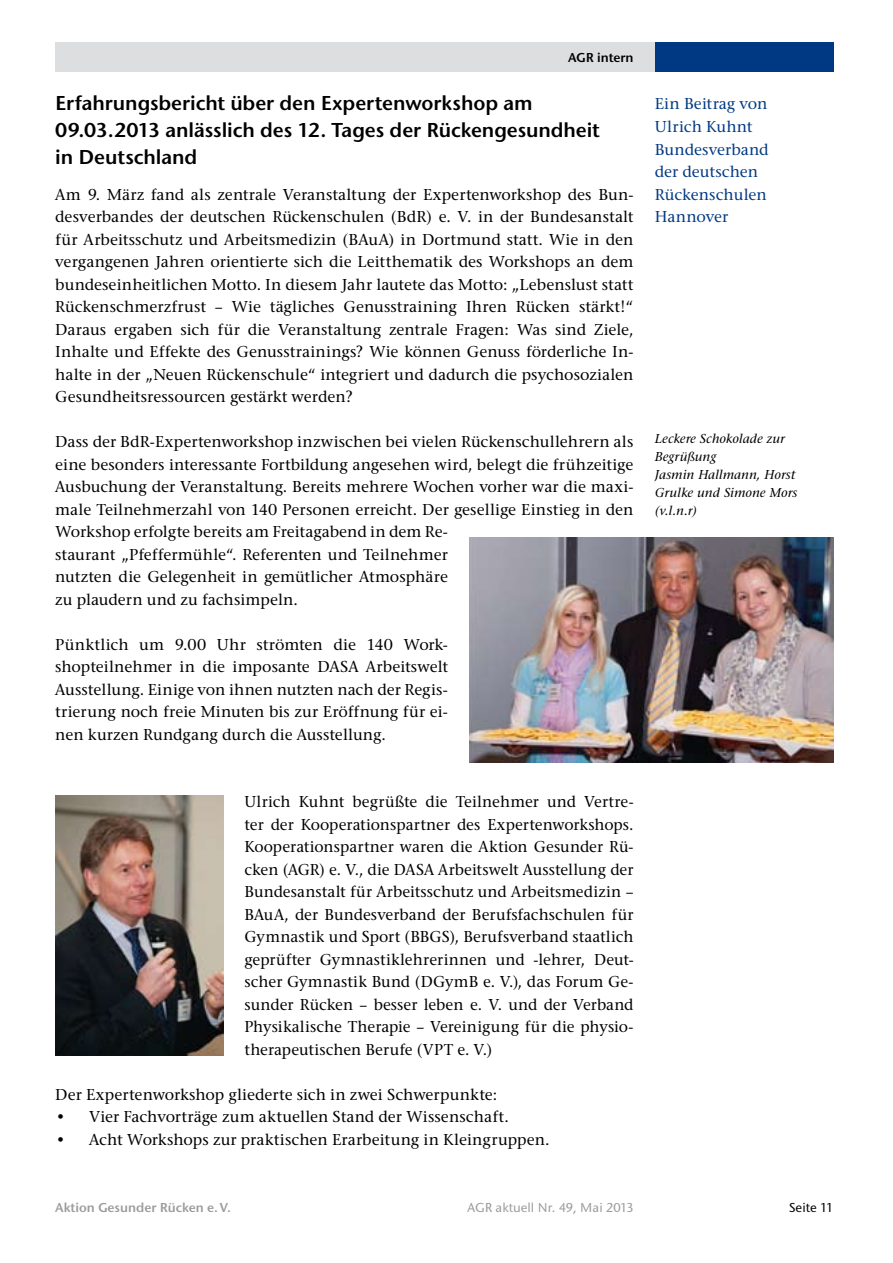
<style>
.page{position:relative;width:893px;height:1263px;background:#fff}
.page>*{position:absolute;margin:0;border:0;box-sizing:border-box;transform-origin:0 0}
.t1{font:21px/27px "Stone Sans Itc T Semi";letter-spacing:-.005em;color:#000}
.t2{font:500 16.5px/22.5px "Stone Serif Itc T";color:#000;text-align:justify}
.t3{font:500 16.5px/22.5px "Stone Serif Itc T";color:#003983}
.t4{font:italic 500 13.5px/18px "Stone Serif Itc T";color:#000}
.t5{font:13.5px "Stone Sans Itc T Semi";color:#9b9c9e}
.t6{font:500 13.5px "Stone Sans Itc T";color:#9b9c9e}
.t7{font:13.5px "Stone Sans Itc T Semi";color:#000}
.t8{font:500 13.5px "Stone Sans Itc T";color:#000}
</style>
<div class="page">
<div style="left:55px;top:42px;width:778px;height:30px;background:#dddedf"></div>
<div style="left:655px;top:42px;width:178px;height:30px;background:#003983"></div>
<img style="left:469px;top:537px;width:364px;height:225px">
<img style="left:55px;top:796px;width:168px;height:259px">
<p class="t7" style="left:568px;top:49px;width:67px">AGR intern</p>
<p class="t1" style="left:55px;top:89px;width:546px">Erfahrungsbericht über den Expertenworkshop am<br>09.03.2013 anlässlich des 12. Tages der Rückengesundheit in Deutschland</p>
<p class="t2" style="left:55px;top:183px;width:580px">Am 9. März fand als zentrale Veranstaltung der Expertenworkshop des Bun&shy;desverbandes der deutschen Rückenschulen (BdR) e. V. in der Bundesanstalt für Arbeitsschutz und Arbeitsmedizin (BAuA) in Dortmund statt. Wie in den vergangenen Jahren orientierte sich die Leitthematik des Workshops an dem bundeseinheitlichen Motto. In diesem Jahr lautete das Motto: „Lebenslust statt Rückenschmerzfrust – Wie tägliches Genusstraining Ihren Rücken stärkt!“ Daraus ergaben sich für die Veranstaltung zentrale Fragen: Was sind Ziele, Inhalte und Effekte des Genusstrainings? Wie können Genuss förderliche In&shy;halte in der „Neuen Rückenschule“ integriert und dadurch die psychosozialen Gesundheitsressourcen gestärkt werden?</p>
<p class="t2" style="left:55px;top:430px;width:580px;text-align:left">Dass der BdR-Expertenworkshop inzwischen bei vielen Rückenschullehrern als eine besonders interessante Fortbildung angesehen wird, belegt die frühzeitige Ausbuchung der Veranstaltung. Bereits mehrere Wochen vorher war die maxi&shy;male Teilnehmerzahl von 140 Personen erreicht. Der gesellige Einstieg in den Workshop erfolgte bereits am Freitagabend in dem Re-<br>staurant „Pfeffermühle“. Referenten und Teilnehmer<br>nutzten die Gelegenheit in gemütlicher Atmosphäre<br>zu plaudern und zu fachsimpeln.</p>
<p class="t2" style="left:55px;top:633px;width:394px">Pünktlich um 9.00 Uhr strömten die 140 Work&shy;shopteilnehmer in die imposante DASA Arbeitswelt Ausstellung. Einige von ihnen nutzten nach der Regis&shy;trierung noch freie Minuten bis zur Eröffnung für ei&shy;nen kurzen Rundgang durch die Ausstellung.</p>
<p class="t2" style="left:244px;top:790px;width:391px">Ulrich Kuhnt begrüßte die Teilnehmer und Vertre&shy;ter der Kooperationspartner des Expertenworkshops.<br>Kooperationspartner waren die Aktion Gesunder Rü&shy;cken (AGR) e. V., die DASA Arbeitswelt Ausstellung der Bundesanstalt für Arbeitsschutz und Arbeitsmedizin – BAuA, der Bundesverband der Berufsfachschulen für Gymnastik und Sport (BBGS), Berufsverband staatlich geprüfter Gymnastiklehrerinnen und -lehrer, Deut&shy;scher Gymnastik Bund (DGymB e. V.), das Forum Ge&shy;sunder Rücken – besser leben e. V. und der Verband Physikalische Therapie – Vereinigung für die physio&shy;therapeutischen Berufe (VPT e. V.)</p>
<p class="t2" style="left:55px;top:1083px;width:443px">Der Expertenworkshop gliederte sich in zwei Schwerpunkte:</p>
<p class="t2" style="left:55px;top:1105px;width:455px">• Vier Fachvorträge zum aktuellen Stand der Wissenschaft.</p>
<p class="t2" style="left:55px;top:1128px;width:496px">• Acht Workshops zur praktischen Erarbeitung in Kleingruppen.</p>
<p class="t3" style="left:655px;top:93px;width:115px">Ein Beitrag von<br>Ulrich Kuhnt<br>Bundesverband der deutschen<br>Rückenschulen<br>Hannover</p>
<p class="t4" style="left:655px;top:429px;width:144px">Leckere Schokolade zur<br>Begrüßung<br>Jasmin Hallmann, Horst<br>Grulke und Simone Mors (v.l.n.r)</p>
<p class="t5" style="left:55px;top:1199px;width:177px">Aktion Gesunder Rücken e.V.</p>
<p class="t6" style="left:467px;top:1200px;width:168px">AGR aktuell Nr. 49, Mai 2013</p>
<p class="t8" style="left:789px;top:1200px;width:46px">Seite 11</p>
</div>
